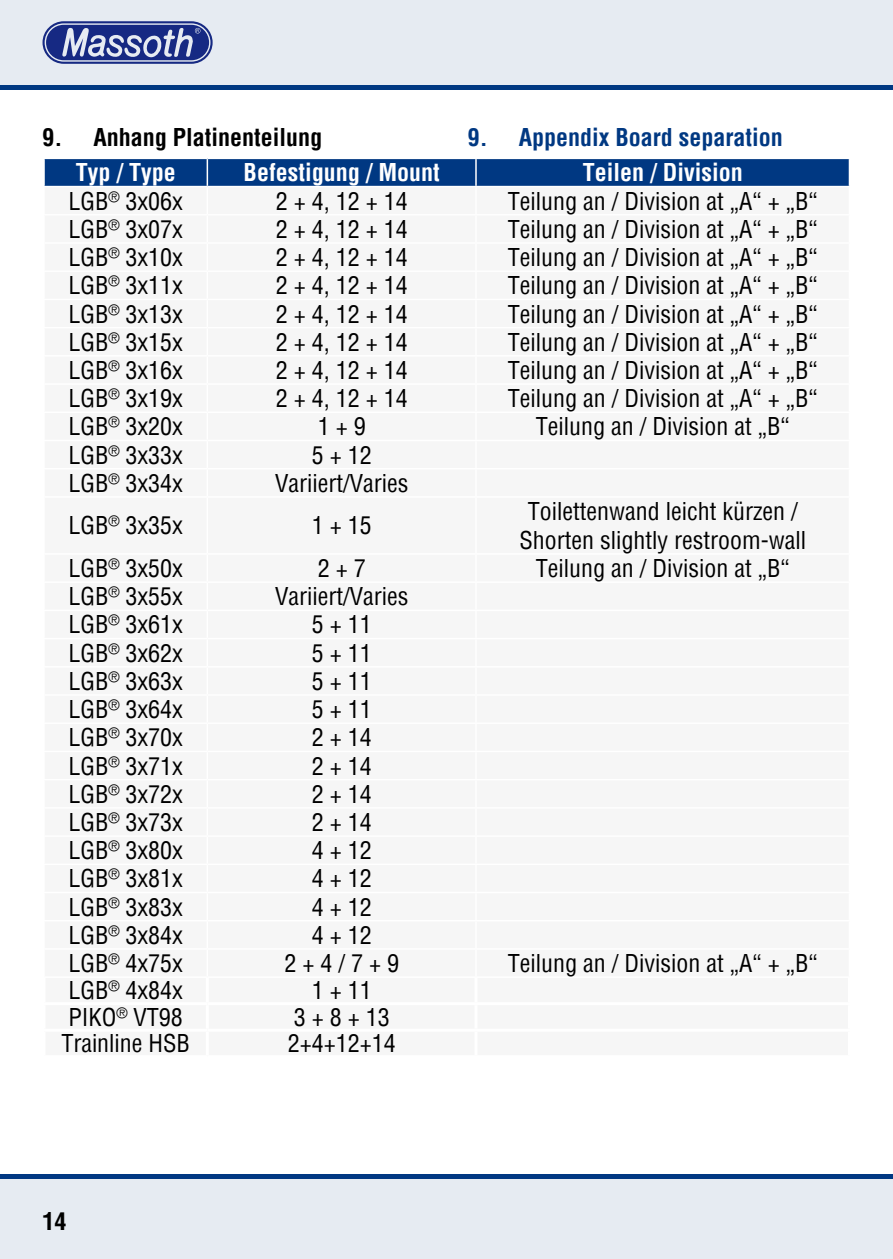
<style>
.page{position:relative;width:893px;height:1259px;background:#fff}
.page>*{position:absolute;margin:0;border:0;box-sizing:border-box;transform-origin:0 0}
.t1{font:condensed 24px/28.8px "Helvetica";color:#000;text-align:center}
.t2{font:700 condensed 24px "Helvetica";color:#fff}
.t3{font:700 condensed 24px "Helvetica";color:#000}
.t4{font:700 condensed 24px "Helvetica";color:#003882}
</style>
<div class="page">
<div style="left:0;top:1174px;width:893px;height:85px;background:#e6ebf2"></div>
<div style="left:0;top:0;width:893px;height:85px;background:#e6ebf2"></div>
<svg style="left:43px;top:21px;width:170px;height:43px"></svg>
<hr style="left:0;top:85px;width:893px;height:4px;background:#003882">
<hr style="left:0;top:1174px;width:893px;height:4px;background:#003882">
<svg style="left:44px;top:158px;width:806px;height:29px;background:#15488c"></svg>
<p class="t4" style="left:468px;top:121px;width:317px">9. Appendix Board separation</p>
<p class="t3" style="left:43px;top:121px;width:281px">9. Anhang Platinenteilung</p>
<p class="t2" style="left:76px;top:157px;width:101px">Typ / Type</p>
<p class="t2" style="left:244px;top:157px;width:198px">Befestigung / Mount</p>
<p class="t2" style="left:583px;top:157px;width:162px">Teilen / Division</p>
<p class="t1" style="left:68px;top:186px;width:116px">LGB<sup>®</sup> 3x06x</p>
<p class="t1" style="left:276px;top:186px;width:133px">2 + 4, 12 + 14</p>
<p class="t1" style="left:508px;top:186px;width:311px">Teilung an / Division at „A“ + „B“</p>
<p class="t1" style="left:68px;top:214px;width:116px">LGB<sup>®</sup> 3x07x</p>
<p class="t1" style="left:276px;top:214px;width:133px">2 + 4, 12 + 14</p>
<p class="t1" style="left:508px;top:214px;width:311px">Teilung an / Division at „A“ + „B“</p>
<p class="t1" style="left:68px;top:243px;width:116px">LGB<sup>®</sup> 3x10x</p>
<p class="t1" style="left:276px;top:243px;width:133px">2 + 4, 12 + 14</p>
<p class="t1" style="left:508px;top:243px;width:311px">Teilung an / Division at „A“ + „B“</p>
<p class="t1" style="left:68px;top:271px;width:116px">LGB<sup>®</sup> 3x11x</p>
<p class="t1" style="left:276px;top:271px;width:133px">2 + 4, 12 + 14</p>
<p class="t1" style="left:508px;top:271px;width:311px">Teilung an / Division at „A“ + „B“</p>
<p class="t1" style="left:68px;top:299px;width:116px">LGB<sup>®</sup> 3x13x</p>
<p class="t1" style="left:276px;top:299px;width:133px">2 + 4, 12 + 14</p>
<p class="t1" style="left:508px;top:299px;width:311px">Teilung an / Division at „A“ + „B“</p>
<p class="t1" style="left:68px;top:327px;width:116px">LGB<sup>®</sup> 3x15x</p>
<p class="t1" style="left:276px;top:327px;width:133px">2 + 4, 12 + 14</p>
<p class="t1" style="left:508px;top:327px;width:311px">Teilung an / Division at „A“ + „B“</p>
<p class="t1" style="left:68px;top:355px;width:116px">LGB<sup>®</sup> 3x16x</p>
<p class="t1" style="left:276px;top:355px;width:133px">2 + 4, 12 + 14</p>
<p class="t1" style="left:508px;top:355px;width:311px">Teilung an / Division at „A“ + „B“</p>
<p class="t1" style="left:68px;top:384px;width:116px">LGB<sup>®</sup> 3x19x</p>
<p class="t1" style="left:276px;top:384px;width:133px">2 + 4, 12 + 14</p>
<p class="t1" style="left:508px;top:384px;width:311px">Teilung an / Division at „A“ + „B“</p>
<p class="t1" style="left:68px;top:412px;width:116px">LGB<sup>®</sup> 3x20x</p>
<p class="t1" style="left:318px;top:412px;width:49px">1 + 9</p>
<p class="t1" style="left:536px;top:412px;width:255px">Teilung an / Division at „B“</p>
<p class="t1" style="left:68px;top:440px;width:116px">LGB<sup>®</sup> 3x33x</p>
<p class="t1" style="left:312px;top:440px;width:61px">5 + 12</p>
<p class="t1" style="left:68px;top:468px;width:116px">LGB<sup>®</sup> 3x34x</p>
<p class="t1" style="left:275px;top:468px;width:135px">Variiert/Varies</p>
<p class="t1" style="left:68px;top:511px;width:116px">LGB<sup>®</sup> 3x35x</p>
<p class="t1" style="left:312px;top:511px;width:61px">1 + 15</p>
<p class="t1" style="left:519px;top:496px;width:288px">Toilettenwand leicht kürzen /<br>Shorten slightly restroom-wall</p>
<p class="t1" style="left:68px;top:553px;width:116px">LGB<sup>®</sup> 3x50x</p>
<p class="t1" style="left:318px;top:553px;width:49px">2 + 7</p>
<p class="t1" style="left:536px;top:553px;width:255px">Teilung an / Division at „B“</p>
<p class="t1" style="left:68px;top:582px;width:116px">LGB<sup>®</sup> 3x55x</p>
<p class="t1" style="left:275px;top:582px;width:135px">Variiert/Varies</p>
<p class="t1" style="left:68px;top:610px;width:116px">LGB<sup>®</sup> 3x61x</p>
<p class="t1" style="left:312px;top:610px;width:61px">5 + 11</p>
<p class="t1" style="left:68px;top:638px;width:116px">LGB<sup>®</sup> 3x62x</p>
<p class="t1" style="left:312px;top:638px;width:61px">5 + 11</p>
<p class="t1" style="left:68px;top:666px;width:116px">LGB<sup>®</sup> 3x63x</p>
<p class="t1" style="left:312px;top:666px;width:61px">5 + 11</p>
<p class="t1" style="left:68px;top:694px;width:116px">LGB<sup>®</sup> 3x64x</p>
<p class="t1" style="left:312px;top:694px;width:61px">5 + 11</p>
<p class="t1" style="left:68px;top:723px;width:116px">LGB<sup>®</sup> 3x70x</p>
<p class="t1" style="left:312px;top:723px;width:61px">2 + 14</p>
<p class="t1" style="left:68px;top:751px;width:116px">LGB<sup>®</sup> 3x71x</p>
<p class="t1" style="left:312px;top:751px;width:61px">2 + 14</p>
<p class="t1" style="left:68px;top:779px;width:116px">LGB<sup>®</sup> 3x72x</p>
<p class="t1" style="left:312px;top:779px;width:61px">2 + 14</p>
<p class="t1" style="left:68px;top:807px;width:116px">LGB<sup>®</sup> 3x73x</p>
<p class="t1" style="left:312px;top:807px;width:61px">2 + 14</p>
<p class="t1" style="left:68px;top:835px;width:116px">LGB<sup>®</sup> 3x80x</p>
<p class="t1" style="left:312px;top:835px;width:61px">4 + 12</p>
<p class="t1" style="left:68px;top:864px;width:116px">LGB<sup>®</sup> 3x81x</p>
<p class="t1" style="left:312px;top:864px;width:61px">4 + 12</p>
<p class="t1" style="left:68px;top:892px;width:116px">LGB<sup>®</sup> 3x83x</p>
<p class="t1" style="left:312px;top:892px;width:61px">4 + 12</p>
<p class="t1" style="left:68px;top:920px;width:116px">LGB<sup>®</sup> 3x84x</p>
<p class="t1" style="left:312px;top:920px;width:61px">4 + 12</p>
<p class="t1" style="left:68px;top:948px;width:116px">LGB<sup>®</sup> 4x75x</p>
<p class="t1" style="left:284px;top:948px;width:116px">2 + 4 / 7 + 9</p>
<p class="t1" style="left:508px;top:948px;width:311px">Teilung an / Division at „A“ + „B“</p>
<p class="t1" style="left:68px;top:976px;width:116px">LGB<sup>®</sup> 4x84x</p>
<p class="t1" style="left:312px;top:976px;width:61px">1 + 11</p>
<p class="t1" style="left:68px;top:1002px;width:116px">PIKO<sup>®</sup> VT98</p>
<p class="t1" style="left:294px;top:1002px;width:97px">3 + 8 + 13</p>
<p class="t1" style="left:61px;top:1029px;width:130px">Trainline HSB</p>
<p class="t1" style="left:288px;top:1029px;width:109px">2+4+12+14</p>
<p class="t3" style="left:43px;top:1205px;width:25px">14</p>
</div>
